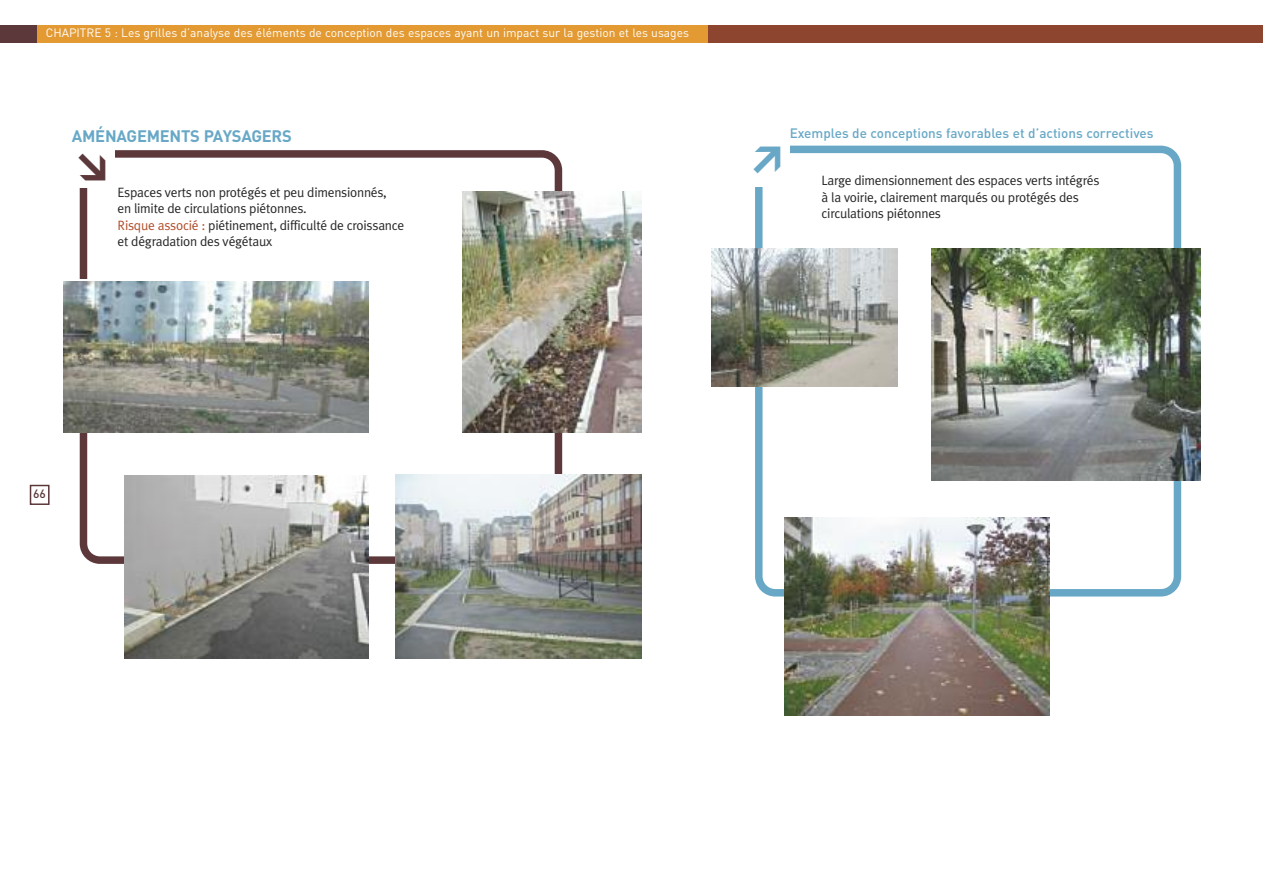
<style>
.page{position:relative;width:1263px;height:893px;background:#fff}
.page>*{position:absolute;margin:0;border:0;box-sizing:border-box;transform-origin:0 0}
.t1{font:900 37.5px "DIN";color:#68a8c6}
.t2{font:700 16.5px "DIN";letter-spacing:-.015em;color:#68a8c6}
.t3{font:13.5px/16.2px "Meta Plus Normal";letter-spacing:-.02em;color:#272627}
.t4{font:500 13.5px "DIN";color:#68a8c6}
.t5{font:12px "DIN";color:#fff}
.t6{font:500 12px "DIN";color:#5c383b}
.s1{color:#af4d28}
</style>
<div class="page">
<div style="left:30px;top:485px;width:20px;height:20px;border:2px solid #5c383b"></div>
<svg style="left:80px;top:150px;width:482px;height:414px"></svg>
<img style="left:463px;top:191px;width:178px;height:241px">
<div style="left:74px;top:146px;width:40px;height:41px;background:#fff"></div>
<svg style="left:755px;top:146px;width:426px;height:450px"></svg>
<div style="left:749px;top:140px;width:41px;height:47px;background:#fff"></div>
<img style="left:785px;top:518px;width:264px;height:198px">
<img style="left:711px;top:248px;width:186px;height:138px">
<img style="left:932px;top:248px;width:269px;height:232px">
<img style="left:125px;top:475px;width:243px;height:184px">
<img style="left:64px;top:281px;width:304px;height:151px">
<img style="left:395px;top:474px;width:246px;height:185px">
<div style="left:31px;top:26px;width:790px;height:17px;background:#e39a33"></div>
<div style="left:0;top:26px;width:37px;height:17px;background:#5c383b"></div>
<div style="left:708px;top:26px;width:555px;height:17px;background:#8e452f"></div>
<p class="t5" style="left:46px;top:26px;width:645px">CHAPITRE 5 : Les grilles d’analyse des éléments de conception des espaces ayant un impact sur la gestion et les usages</p>
<p class="t2" style="left:72px;top:126px;width:222px">AMÉNAGEMENTS PAYSAGERS</p>
<p class="t3" style="left:118px;top:184px;width:288px">Espaces verts non protégés et peu dimensionnés,<br>en limite de circulations piétonnes.<br><span class="s1">Risque associé :</span> piétinement, difficulté de croissance et dégradation des végétaux</p>
<h1 class="t1" style="left:749px;top:135px;width:40px">≥</h1>
<p class="t4" style="left:790px;top:126px;width:365px">Exemples de conceptions favorables et d’actions correctives</p>
<p class="t3" style="left:822px;top:173px;width:279px">Large dimensionnement des espaces verts intégrés à la voirie, clairement marqués ou protégés des circulations piétonnes</p>
<p class="t6" style="left:33px;top:487px;width:14px">66</p>
</div>
